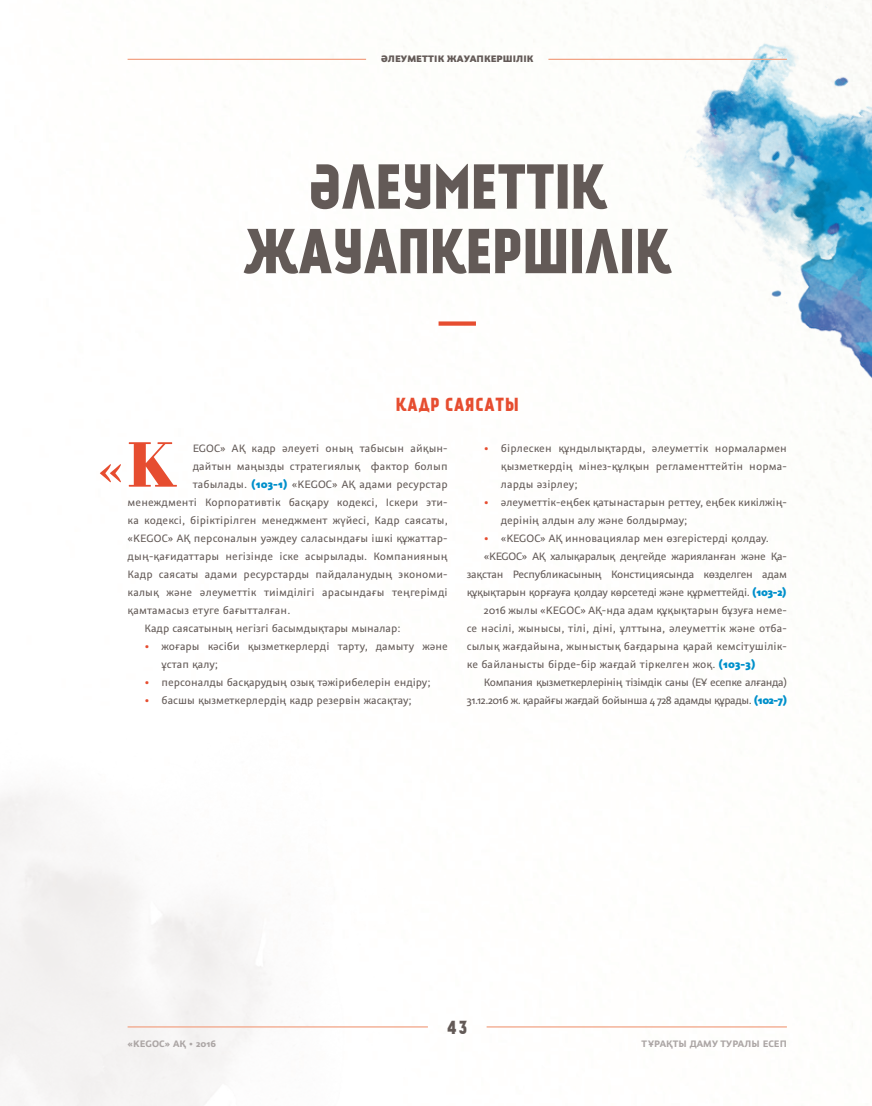
<style>
.page{position:relative;width:872px;height:1106px;background:#fff}
.page>*{position:absolute;margin:0;border:0;box-sizing:border-box;transform-origin:0 0}
.Заголовок_1ур{font:60px/64.5px "Kankin";color:#635a57;text-align:center}
.Буквица{font:700 60px "New Baskerville C";color:#e64d30}
.Подзаголовок_2ур{font:18px "Kankin";letter-spacing:.05em;color:#e64d30}
.t1{font:18px "Kankin";color:#635a57}
.Наборный{font:12px/18px "Graublau Sans";color:#635a57;text-align:justify}
.Наборный_без_сдв{font:12px "Graublau Sans";letter-spacing:.01em;color:#635a57}
.Наборный-2{font:12px/18px "Graublau Sans";letter-spacing:-.03em;color:#635a57;text-align:right}
.t2{font:700 10.5px "Graublau Sans";letter-spacing:.01em;color:#aca6a5}
.t3{font:800 10.5px "Graublau Sans";letter-spacing:.01em;color:#635a57}
.s1{font-weight:800;color:#0090cb}
.s2{font-weight:700;color:#e64d30}
.s3{font-family:"Bradobrei";font-weight:400}
</style>
<div class="page">
<div style="left:0;top:762px;width:71px;height:211px;background:#f5f4f3"></div>
<div style="left:438px;top:321px;width:38px;height:5px;background:#e64d30"></div>
<img style="left:621px;top:0;width:251px;height:386px">
<hr style="left:128px;top:1026px;width:300px;height:1px;background:#f2a486">
<hr style="left:486px;top:1026px;width:301px;height:1px;background:#f2a486">
<hr style="left:128px;top:59px;width:238px;height:1px;background:#f2a486">
<hr style="left:548px;top:59px;width:239px;height:1px;background:#f2a486">
<p class="t3" style="left:381px;top:52px;width:154px">ӘЛЕУМЕТТІК ЖАУАПКЕРШІЛІК</p>
<p class="Заголовок_1ур" style="left:244px;top:155px;width:428px">ӘЛЕУМЕТТІК<br>ЖАУАПКЕРШІЛІК</p>
<p class="Подзаголовок_2ур" style="left:396px;top:393px;width:124px">КАДР САЯСАТЫ</p>
<p class="Наборный_без_сдв" style="left:193px;top:440px;width:256px">EGOC» АҚ кадр әлеуеті оның табысын айқын-</p>
<p class="Наборный_без_сдв" style="left:193px;top:458px;width:256px">дайтын маңызды стратегиялық фактор болып</p>
<p class="Наборный_без_сдв" style="left:193px;top:476px;width:256px">табылады. <span class="s1">(103-1)</span> «KEGOC» АҚ адами ресурстар</p>
<p class="Наборный_без_сдв" style="left:128px;top:494px;width:321px">менеждменті Корпоративтік басқару кодексі, Іскери эти-</p>
<p class="Наборный_без_сдв" style="left:128px;top:512px;width:321px">ка кодексі, біріктірілген менеджмент жүйесі, Кадр саясаты,</p>
<p class="Наборный_без_сдв" style="left:128px;top:530px;width:321px">«KEGOC» АҚ персоналын уәждеу саласындағы ішкі құжаттар-</p>
<p class="Наборный_без_сдв" style="left:128px;top:548px;width:321px">дың-қағидаттары негізінде іске асырылады. Компанияның</p>
<p class="Наборный_без_сдв" style="left:128px;top:566px;width:321px">Кадр саясаты адами ресурстарды пайдаланудың экономи-</p>
<p class="Наборный_без_сдв" style="left:128px;top:584px;width:321px">калық және әлеуметтік тиімділігі арасындағы теңгерімді</p>
<p class="Наборный_без_сдв" style="left:128px;top:602px;width:164px">қамтамасыз етуге бағытталған.</p>
<p class="Наборный" style="left:145px;top:619px;width:257px">Кадр саясатының негізгі басымдықтары мыналар:</p>
<p class="Наборный" style="left:162px;top:637px;width:287px;text-indent:-17px"><span class="s2">•</span> жоғары кәсіби қызметкерлерді тарту, дамыту және ұстап қалу;</p>
<p class="Наборный" style="left:145px;top:673px;width:287px"><span class="s2">•</span> персоналды басқарудың озық тәжірибелерін ендіру;</p>
<p class="Наборный" style="left:145px;top:691px;width:268px"><span class="s2">•</span> басшы қызметкерлердің кадр резервін жасақтау;</p>
<p class="Буквица" style="left:99px;top:432px;width:83px">«<span class="s3">K</span></p>
<p class="Наборный" style="left:501px;top:439px;width:287px;text-indent:-17px"><span class="s2">•</span> бірлескен құндылықтарды, әлеуметтік нормалармен қызметкердің мінез-құлқын регламенттейтін норма&shy;ларды әзірлеу;</p>
<p class="Наборный" style="left:501px;top:493px;width:287px;text-indent:-17px"><span class="s2">•</span> әлеуметтік-еңбек қатынастарын реттеу, еңбек кикілжің&shy;дерінің алдын алу және болдырмау;</p>
<p class="Наборный" style="left:484px;top:529px;width:286px"><span class="s2">•</span> «KEGOC» АҚ инновациялар мен өзгерістерді қолдау.</p>
<p class="Наборный" style="left:467px;top:547px;width:321px;text-indent:17px">«KEGOC» АҚ халықаралық деңгейде жарияланған және Қа&shy;зақстан Республикасының Констициясында көзделген адам құқықтарын қорғауға қолдау көрсетеді және құрметтейді. <span class="s1">(103-2)</span></p>
<p class="Наборный" style="left:467px;top:601px;width:321px;text-indent:17px">2016 жылы «KEGOC» АҚ-нда адам құқықтарын бұзуға неме&shy;се нәсілі, жынысы, тілі, діні, ұлттына, әлеуметтік және отба&shy;сылық жағдайына, жыныстық бағдарына қарай кемсітушілік&shy;ке байланысты бірде-бір жағдай тіркелген жоқ. <span class="s1">(103-3)</span></p>
<p class="Наборный-2" style="left:467px;top:673px;width:321px">Компания қызметкерлерінің тізімдік саны (ЕҰ есепке алғанда)<br>31.12.2016 ж. қарайғы жағдай бойынша 4 728 адамды құрады. <span class="s1">(102-7)</span></p>
<h2 class="t1" style="left:447px;top:1016px;width:21px">43</h2>
<p class="t2" style="left:128px;top:1036px;width:90px">«KEGOC» АҚ • 2016</p>
<p class="t2" style="left:641px;top:1036px;width:147px">ТҰРАҚТЫ ДАМУ ТУРАЛЫ ЕСЕП</p>
</div>
